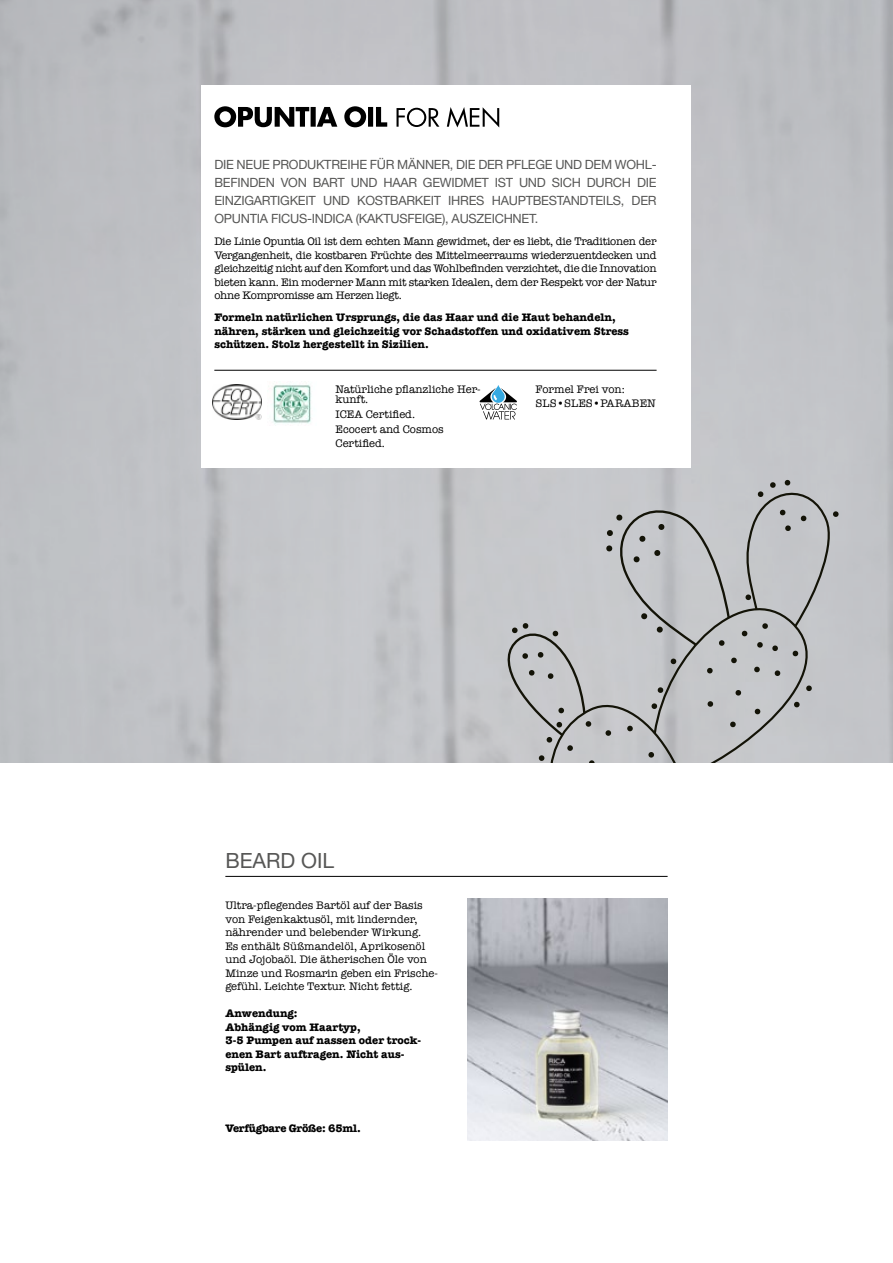
<style>
.page{position:relative;width:893px;height:1263px;background:#fff}
.page>*{position:absolute;margin:0;border:0;box-sizing:border-box;transform-origin:0 0}
.t1{font:21px "Helvetica Neue";color:#575756}
.t2{font:12.75px/18px "Helvetica Neue";letter-spacing:-.02em;color:#575756;text-align:justify}
.t3{font:11.25px/13.5px "American Typewriter";color:#000}
.t4{font:700 11.25px/13.5px "American Typewriter";color:#000}
.t5{font:700 11.25px "American Typewriter";letter-spacing:-.02em;color:#000}
</style>
<div class="page">
<img style="left:468px;top:898px;width:200px;height:242px">
<hr style="left:225px;top:876px;width:443px;height:1px;background:#000">
<svg style="left:214px;top:106px;width:285px;height:22px"></svg>
<hr style="left:214px;top:370px;width:443px;height:1px;background:#000">
<img style="left:212px;top:385px;width:50px;height:34px">
<img style="left:273px;top:384px;width:38px;height:40px">
<svg style="left:479px;top:385px;width:38px;height:34px"></svg>
<svg style="left:530px;top:578px;width:309px;height:184px;background:#c0c1c4"></svg>
<svg style="left:627px;top:726px;width:6px;height:5px"></svg>
<svg style="left:605px;top:730px;width:6px;height:6px"></svg>
<svg style="left:648px;top:752px;width:6px;height:6px"></svg>
<svg style="left:495px;top:618px;width:100px;height:144px;background:#babbbd"></svg>
<svg style="left:707px;top:701px;width:6px;height:6px"></svg>
<svg style="left:794px;top:701px;width:6px;height:7px"></svg>
<svg style="left:735px;top:690px;width:6px;height:6px"></svg>
<svg style="left:806px;top:685px;width:6px;height:6px"></svg>
<svg style="left:754px;top:708px;width:7px;height:7px"></svg>
<svg style="left:657px;top:687px;width:7px;height:6px"></svg>
<svg style="left:606px;top:479px;width:233px;height:197px;background:#babcbe"></svg>
<svg style="left:730px;top:721px;width:6px;height:7px"></svg>
<svg style="left:651px;top:703px;width:6px;height:6px"></svg>
<p class="t2" style="left:214px;top:155px;width:444px">DIE NEUE PRODUKTREIHE FÜR MÄNNER, DIE DER PFLEGE UND DEM WOHL-BEFINDEN VON BART UND HAAR GEWIDMET IST UND SICH DURCH DIE EINZIGARTIGKEIT UND KOSTBARKEIT IHRES HAUPTBESTANDTEILS, DER OPUNTIA FICUS-INDICA (KAKTUSFEIGE), AUSZEICHNET.</p>
<p class="t3" style="left:214px;top:234px;width:444px;text-align:justify">Die Linie Opuntia Oil ist dem echten Mann gewidmet, der es liebt, die Traditionen der Vergangenheit, die kostbaren Früchte des Mittelmeerraums wiederzuentdecken und gleichzeitig nicht auf den Komfort und das Wohlbefinden verzichtet, die die Innovation bieten kann. Ein moderner Mann mit starken Idealen, dem der Respekt vor der Natur ohne Kompromisse am Herzen liegt.</p>
<p class="t4" style="left:214px;top:310px;width:416px">Formeln natürlichen Ursprungs, die das Haar und die Haut behandeln, nähren, stärken und gleichzeitig vor Schadstoffen und oxidativem Stress schützen. Stolz hergestellt in Sizilien.</p>
<p class="t3" style="left:335px;top:383px;width:147px;line-height:10.5px">Natürliche pflanzliche Her&shy;kunft.</p>
<p class="t3" style="left:335px;top:406px;width:110px;line-height:14.7px">ICEA Certified.<br>Ecocert and Cosmos<br>Certified.</p>
<p class="t3" style="left:536px;top:381px;width:122px;line-height:14.7px">Formel Frei von:<br>SLS•SLES•PARABEN</p>
<h1 class="t1" style="left:225px;top:847px;width:110px">BEARD OIL</h1>
<p class="t3" style="left:225px;top:898px;width:214px">Ultra-pflegendes Bartöl auf der Basis von Feigenkaktusöl, mit lindernder, nährender und belebender Wirkung.<br>Es enthält Süßmandelöl, Aprikosenöl und Jojobaöl. Die ätherischen Öle von Minze und Rosmarin geben ein Frische&shy;gefühl. Leichte Textur. Nicht fettig.</p>
<p class="t4" style="left:225px;top:1006px;width:197px">Anwendung:<br>Abhängig vom Haartyp,<br>3-5 Pumpen auf nassen oder trock&shy;enen Bart auftragen. Nicht aus&shy;spülen.</p>
<p class="t5" style="left:225px;top:1118px;width:137px">Verfügbare Größe: 65ml.</p>
</div>
